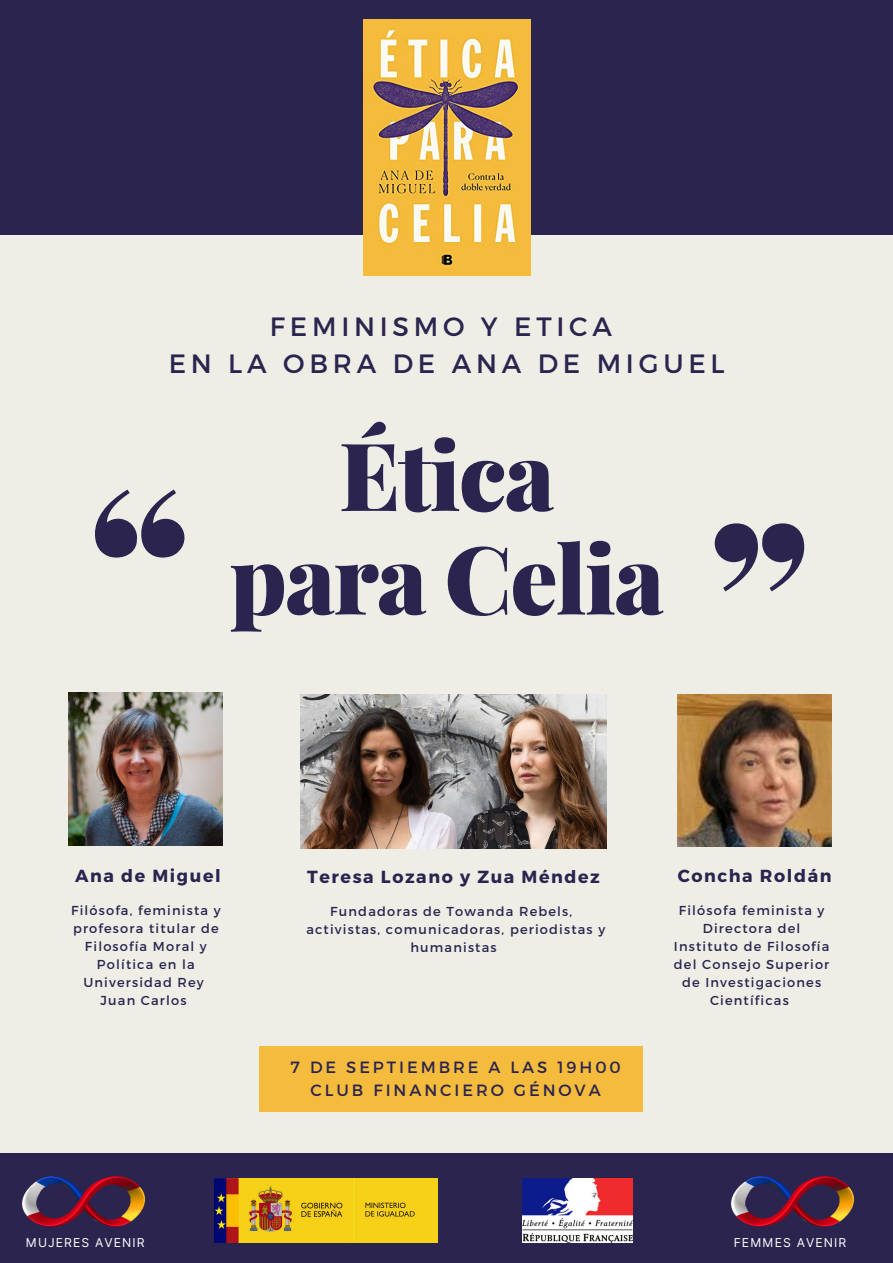
<style>
.page{position:relative;width:893px;height:1263px;background:#eeeee6}
.page>*{position:absolute;margin:0;border:0;box-sizing:border-box;transform-origin:0 0}
.t1{font:900 94.43px "Playfair Display";letter-spacing:-.02em;color:#2a244e}
.t2{font:26.47px "Montserrat";letter-spacing:.18em;color:#2a244e}
.t3{font:700 17.48px "Montserrat";letter-spacing:.09em;color:#2a244e}
.t4{font:16.27px "Montserrat";letter-spacing:.18em;color:#2a244e}
.t5{font:12.98px/18px "Montserrat";letter-spacing:.09em;color:#2a244e;text-align:center}
.t6{font:12.23px "Inter";letter-spacing:.09em;color:#fff}
</style>
<div class="page">
<img style="left:301px;top:694px;width:305px;height:154px">
<div style="left:0;top:0;width:893px;height:234px;background:#2a244e"></div>
<img style="left:363px;top:20px;width:167px;height:255px">
<svg style="left:95px;top:489px;width:89px;height:68px"></svg>
<img style="left:677px;top:694px;width:154px;height:153px">
<div style="left:0;top:1153px;width:893px;height:110px;background:#2a244e"></div>
<img style="left:22px;top:1176px;width:123px;height:51px">
<img style="left:522px;top:1179px;width:110px;height:64px">
<img style="left:214px;top:1179px;width:223px;height:64px">
<svg style="left:714px;top:523px;width:90px;height:68px"></svg>
<div style="left:259px;top:1047px;width:383px;height:64px;background:#f4bb3d"></div>
<img style="left:731px;top:1176px;width:123px;height:51px">
<img style="left:69px;top:693px;width:154px;height:152px">
<p class="t2" style="left:270px;top:309px;width:343px">FEMINISMO Y ETICA</p>
<p class="t2" style="left:169px;top:347px;width:557px">EN LA OBRA DE ANA DE MIGUEL</p>
<p class="t1" style="left:339px;top:409px;width:217px">Ética</p>
<p class="t1" style="left:229px;top:512px;width:436px">para Celia</p>
<p class="t3" style="left:75px;top:864px;width:147px">Ana de Miguel</p>
<p class="t5" style="left:71px;top:900px;width:151px">Filósofa, feminista y profesora titular de<br>Filosofía Moral y<br>Política en la<br>Universidad Rey</p>
<p class="t5" style="left:101px;top:990px;width:87px">Juan Carlos</p>
<p class="t3" style="left:307px;top:866px;width:294px">Teresa Lozano y Zua Méndez</p>
<p class="t3" style="left:678px;top:864px;width:155px">Concha Roldán</p>
<p class="t5" style="left:330px;top:902px;width:243px">Fundadoras de Towanda Rebels,</p>
<p class="t5" style="left:306px;top:920px;width:300px">activistas, comunicadoras, periodistas y</p>
<p class="t5" style="left:410px;top:938px;width:88px">humanistas</p>
<p class="t5" style="left:674px;top:900px;width:157px">Filósofa feminista y<br>Directora del<br>Instituto de Filosofía del Consejo Superior de Investigaciones<br>Científicas</p>
<p class="t4" style="left:291px;top:1056px;width:332px">7 DE SEPTIEMBRE A LAS 19H00</p>
<p class="t4" style="left:311px;top:1080px;width:292px">CLUB FINANCIERO GÉNOVA</p>
<p class="t6" style="left:26px;top:1235px;width:120px">MUJERES AVENIR</p>
<p class="t6" style="left:733px;top:1235px;width:114px">FEMMES AVENIR</p>
</div>
